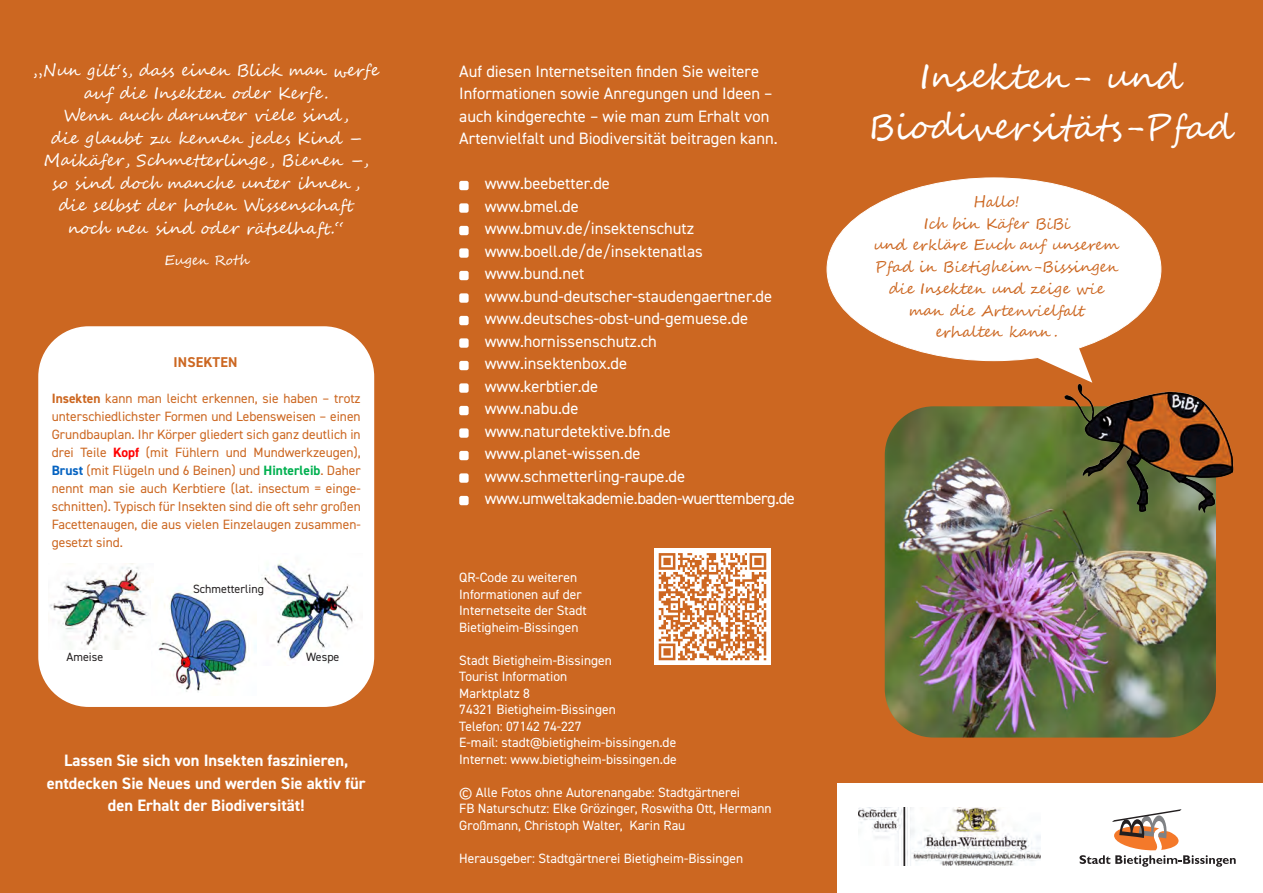
<style>
.page{position:relative;width:1263px;height:893px;background:#cc6721}
.page>*{position:absolute;margin:0;border:0;box-sizing:border-box;transform-origin:0 0}
.t1{font:34.5px "Segoe Script";color:#fff}
.t2{font:16.5px/22.5px "DIN2014";color:#fff}
.t3{font:16.5px "Segoe Script";color:#fff}
.t4{font:700 16.5px/22.5px "DIN2014";color:#fff;text-align:center}
.t5{font:16.5px "DIN2014";letter-spacing:-.025em;color:#fff}
.t6{font:15px/21.8px "Segoe Script";color:#cc6721;text-align:center}
.t7{font:700 14.25px "DIN2014";letter-spacing:.01em;color:#cc6721}
.t8{font:13.5px/16.5px "DIN2014";color:#fff}
.t9{font:13.5px/18px "DIN2014";color:#cc6721;text-align:justify}
.t10{font:13.5px "Segoe Script";color:#fff}
.t11{font:12px "DIN2014";color:#231f20}
.s1{font-weight:700}
.s2{font-weight:700;color:#f00}
.s3{font-weight:700;color:#0563c1}
.s4{font-weight:700;color:#00b050}
</style>
<div class="page">
<div style="left:459px;top:181px;width:10px;height:9px;background:#fff;border-radius:2px"></div>
<div style="left:459px;top:203px;width:10px;height:10px;background:#fff;border-radius:2px"></div>
<div style="left:459px;top:226px;width:10px;height:9px;background:#fff;border-radius:2px"></div>
<div style="left:459px;top:248px;width:10px;height:10px;background:#fff;border-radius:2px"></div>
<div style="left:459px;top:271px;width:10px;height:9px;background:#fff;border-radius:2px"></div>
<div style="left:459px;top:293px;width:10px;height:10px;background:#fff;border-radius:2px"></div>
<div style="left:459px;top:316px;width:10px;height:9px;background:#fff;border-radius:2px"></div>
<div style="left:459px;top:338px;width:10px;height:10px;background:#fff;border-radius:2px"></div>
<div style="left:459px;top:361px;width:10px;height:9px;background:#fff;border-radius:2px"></div>
<div style="left:459px;top:383px;width:10px;height:10px;background:#fff;border-radius:2px"></div>
<div style="left:459px;top:406px;width:10px;height:9px;background:#fff;border-radius:2px"></div>
<div style="left:459px;top:428px;width:10px;height:10px;background:#fff;border-radius:2px"></div>
<div style="left:459px;top:451px;width:10px;height:9px;background:#fff;border-radius:2px"></div>
<div style="left:459px;top:473px;width:10px;height:10px;background:#fff;border-radius:2px"></div>
<div style="left:459px;top:496px;width:10px;height:9px;background:#fff;border-radius:2px"></div>
<div style="left:38px;top:326px;width:336px;height:381px;background:#fff;border-radius:50px"></div>
<img style="left:49px;top:564px;width:99px;height:85px">
<img style="left:158px;top:587px;width:98px;height:105px">
<img style="left:261px;top:561px;width:92px;height:99px">
<img style="left:655px;top:549px;width:115px;height:115px">
<div style="left:838px;top:783px;width:425px;height:110px;background:#fff"></div>
<img style="left:858px;top:808px;width:183px;height:57px">
<svg style="left:1079px;top:809px;width:157px;height:58px"></svg>
<div style="left:827px;top:178px;width:334px;height:183px;background:#fff;border-radius:50%"></div>
<svg style="left:1030px;top:343px;width:62px;height:22px"></svg>
<img style="left:885px;top:407px;width:330px;height:330px">
<div style="left:882px;top:404px;width:336px;height:336px;border:2px solid #cc6721;border-radius:50px"></div>
<img style="left:1052px;top:354px;width:182px;height:161px">
<p class="t3" style="left:33px;top:57px;width:347px">„Nun gilt‘s, dass einen Blick man werfe</p>
<p class="t3" style="left:84px;top:79px;width:247px">auf die Insekten oder Kerfe.</p>
<p class="t3" style="left:64px;top:102px;width:286px">Wenn auch darunter viele sind ,</p>
<p class="t3" style="left:51px;top:124px;width:313px">die glaubt zu kennen jedes Kind –</p>
<p class="t3" style="left:44px;top:147px;width:326px">Maikäfer, Schmetterlinge , Bienen –,</p>
<p class="t3" style="left:52px;top:169px;width:309px">so sind doch manche unter ihnen ,</p>
<p class="t3" style="left:59px;top:192px;width:298px">die selbst der hohen Wissenschaft</p>
<p class="t3" style="left:68px;top:214px;width:278px">noch neu sind oder rätselhaft.“</p>
<p class="t10" style="left:164px;top:249px;width:87px">Eugen Roth</p>
<p class="t7" style="left:174px;top:353px;width:65px">INSEKTEN</p>
<p class="t9" style="left:52px;top:389px;width:311px"><span class="s1">Insekten</span> kann man leicht erkennen, sie haben – trotz unterschiedlichster Formen und Lebensweisen – einen Grundbauplan. Ihr Körper gliedert sich ganz deutlich in drei Teile <span class="s2">Kopf</span> (mit Fühlern und Mundwerkzeugen), <span class="s3">Brust</span> (mit Flügeln und 6 Beinen) und <span class="s4">Hinterleib</span>. Daher nennt man sie auch Kerbtiere (lat. insectum = einge&shy;schnitten). Typisch für Insekten sind die oft sehr großen Facettenaugen, die aus vielen Einzelaugen zusammen&shy;gesetzt sind.</p>
<p class="t11" style="left:193px;top:582px;width:72px">Schmetterling</p>
<p class="t11" style="left:67px;top:650px;width:38px">Ameise</p>
<p class="t11" style="left:306px;top:650px;width:35px">Wespe</p>
<p class="t4" style="left:47px;top:749px;width:320px">Lassen Sie sich von Insekten faszinieren, entdecken Sie Neues und werden Sie aktiv für den Erhalt der Biodiversität!</p>
<p class="t2" style="left:459px;top:59px;width:320px">Auf diesen Internetseiten finden Sie weitere Informationen sowie Anregungen und Ideen – auch kindgerechte – wie man zum Erhalt von Artenvielfalt und Biodiversität beitragen kann.</p>
<p class="t2" style="left:485px;top:172px;width:127px">www.beebetter.de</p>
<p class="t2" style="left:485px;top:194px;width:96px">www.bmel.de</p>
<p class="t2" style="left:485px;top:217px;width:211px">www.bmuv.de/insektenschutz</p>
<p class="t2" style="left:485px;top:239px;width:220px">www.boell.de/de/insektenatlas</p>
<p class="t2" style="left:485px;top:262px;width:101px">www.bund.net</p>
<p class="t2" style="left:485px;top:284px;width:289px">www.bund-deutscher-staudengaertner.de</p>
<p class="t2" style="left:485px;top:307px;width:265px">www.deutsches-obst-und-gemuese.de</p>
<p class="t2" style="left:485px;top:329px;width:174px">www.hornissenschutz.ch</p>
<p class="t2" style="left:485px;top:352px;width:144px">www.insektenbox.de</p>
<p class="t2" style="left:485px;top:374px;width:115px">www.kerbtier.de</p>
<p class="t2" style="left:485px;top:397px;width:95px">www.nabu.de</p>
<p class="t2" style="left:485px;top:419px;width:188px">www.naturdetektive.bfn.de</p>
<p class="t2" style="left:485px;top:442px;width:157px">www.planet-wissen.de</p>
<p class="t2" style="left:485px;top:464px;width:202px">www.schmetterling-raupe.de</p>
<p class="t5" style="left:485px;top:488px;width:312px">www.umweltakademie.baden-wuerttemberg.de</p>
<p class="t8" style="left:459px;top:569px;width:119px">QR-Code zu weiteren</p>
<p class="t8" style="left:459px;top:585px;width:124px">Informationen auf der</p>
<p class="t8" style="left:459px;top:602px;width:129px">Internetseite der Stadt</p>
<p class="t8" style="left:459px;top:618px;width:121px">Bietigheim-Bissingen</p>
<p class="t8" style="left:459px;top:651px;width:154px">Stadt Bietigheim-Bissingen</p>
<p class="t8" style="left:459px;top:668px;width:109px">Tourist Information</p>
<p class="t8" style="left:459px;top:684px;width:72px">Marktplatz 8</p>
<p class="t8" style="left:459px;top:701px;width:158px">74321 Bietigheim-Bissingen</p>
<p class="t8" style="left:459px;top:717px;width:124px">Telefon: 07142 74-227</p>
<p class="t8" style="left:459px;top:734px;width:218px">E-mail: stadt@bietigheim-bissingen.de</p>
<p class="t8" style="left:459px;top:750px;width:219px">Internet: www.bietigheim-bissingen.de</p>
<p class="t8" style="left:459px;top:783px;width:282px">© Alle Fotos ohne Autorenangabe: Stadtgärtnerei</p>
<p class="t8" style="left:459px;top:800px;width:314px">FB Naturschutz: Elke Grözinger, Roswitha Ott, Hermann<br>Großmann, Christoph Walter, Karin Rau</p>
<p class="t8" style="left:459px;top:849px;width:285px">Herausgeber: Stadtgärtnerei Bietigheim-Bissingen</p>
<p class="t1" style="left:919px;top:49px;width:263px">Insekten- und</p>
<p class="t1" style="left:868px;top:99px;width:366px">Biodiversitäts-Pfad</p>
<p class="t6" style="left:873px;top:191px;width:248px">Hallo!<br>Ich bin Käfer BiBi<br>und erkläre Euch auf unserem<br>Pfad in Bietigheim-Bissingen die Insekten und zeige wie</p>
<p class="t6" style="left:908px;top:300px;width:177px">man die Artenvielfalt</p>
<p class="t6" style="left:935px;top:322px;width:124px">erhalten kann .</p>
</div>
